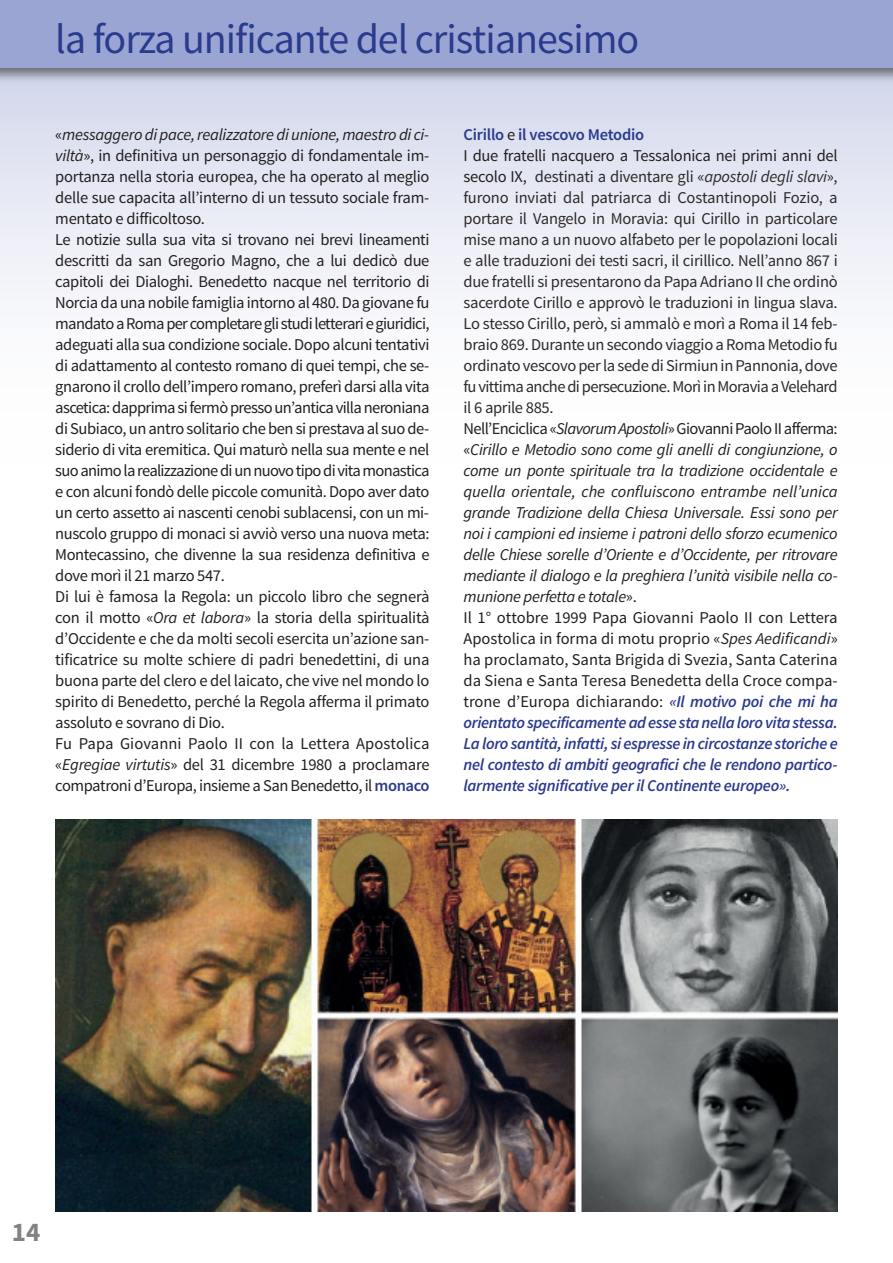
<style>
.page{position:relative;width:893px;height:1263px;background:#fff}
.page>*{position:absolute;margin:0;border:0;box-sizing:border-box;transform-origin:0 0}
.t1{font:42px "Source Sans Pro";letter-spacing:-.025em;color:#2a3a8d}
.t2{font:700 27px "Source Sans Pro";color:#808285}
.t3{font:16.5px/21px "Source Sans Pro";letter-spacing:-.015em;color:#2d2a29}
.t4{font:16.5px/21px "Source Sans Pro";letter-spacing:-.025em;color:#231f20}
.s1{font-style:italic}
.s2{font-weight:600;color:#2a3a8d}
.s3{color:#231f20}
.s4{font-style:italic;color:#231f20}
.s5{font-weight:600;font-style:italic;color:#2a3a8d}
</style>
<div class="page">
<div style="left:0;top:56px;width:893px;height:407px;background:linear-gradient(to bottom,#d5daec,#fff)"></div>
<img style="left:55px;top:820px;width:783px;height:391px">
<img style="left:0;top:68px;width:893px;height:19px">
<div style="left:0;top:0;width:893px;height:68px;background:#9ba5d3"></div>
<h1 class="t1" style="left:55px;top:13px;width:585px">la forza unificante del cristianesimo</h1>
<p class="t4" style="left:55px;top:124px;width:376px">«<span class="s1">messaggero di pace,realizzatore di unione,maestro di ci&shy;viltà</span>», in definitiva un personaggio di fondamentale im&shy;portanza nella storia europea, che ha operato al meglio delle sue capacita all’interno di un tessuto sociale fram&shy;mentato e difficoltoso.<br>le notizie sulla sua vita si trovano nei brevi lineamenti descritti da san Gregorio magno, che a lui dedicò due capitoli dei Dialoghi. Benedetto nacque nel territorio di Norcia da una nobile famiglia intorno al 480. Da giovane fu mandatoaromapercompletaregli studiletterariegiuridici, adeguati alla sua condizione sociale. Dopo alcuni tentativi di adattamento al contesto romano di quei tempi, che se&shy;gnarono il crollo dell’impero romano, preferì darsi alla vita ascetica:dapprimasifermòpressoun’anticavillaneroniana diSubiaco,unantrosolitariochebensiprestava al suode&shy;siderio di vita eremitica. Qui maturò nella sua mente e nel suoanimolarealizzazionediunnuovotipodivitamonastica e con alcuni fondò delle piccole comunità. Dopo aver dato un certo assetto ai nascenti cenobi sublacensi, con un mi&shy;nuscolo gruppo di monaci si avviò verso una nuova meta: montecassino, che divenne la sua residenza definitiva e dove morì il 21 marzo 547.<br>Di lui è famosa la regola: un piccolo libro che segnerà con il motto «<span class="s1">Ora et labora</span>» la storia della spiritualità d’occidente e che da molti secoli esercita un’azione san&shy;tificatrice su molte schiere di padri benedettini, di una buona parte del clero e del laicato, che vive nel mondo lo spirito di Benedetto, perché la regola afferma il primato assoluto e sovrano di Dio.<br>Fu papa Giovanni paolo ii con la lettera apostolica «<span class="s1">Egregiae virtutis</span>» del 31 dicembre 1980 a proclamare compatroni d’Europa, insieme a San Benedetto, il <span class="s2">monaco</span></p>
<p class="t3" style="left:463px;top:124px;width:376px"><span class="s2">Cirillo</span> <span class="s3">e</span> <span class="s2">il vescovo Metodio<br></span><span class="s3">i due fratelli nacquero a Tessalonica nei primi anni del secolo iX,</span> destinati a diventare gli «<span class="s1">apostoli degli slavi</span>», furono inviati dal patriarca di Costantinopoli Fozio, a portare il Vangelo in moravia: qui Cirillo in particolare mise mano a un nuovo alfabeto per le popolazioni locali e alle traduzioni dei testi sacri, il cirillico. Nell’anno 867 i due fratelli si presentarono da papa adriano ii che ordinò sacerdote Cirillo e approvò le traduzioni in lingua slava. lo stesso Cirillo, però, si ammalò e morì a roma il 14 feb&shy;braio 869. Durante un secondo viaggio a roma metodio fu ordinatovescovoperla sedediSirmiuninpannonia,dove fuvittimaanchedipersecuzione.morìinmoraviaaVelehard il 6 aprile 885.<br><span class="s3">Nell’Enciclica«</span><span class="s4">SlavorumApostoli</span><span class="s3">»Giovannipaoloiiafferma: «</span><span class="s4">Cirillo e Metodio sono come gli anelli di congiunzione, o come un ponte spirituale tra la tradizione occidentale e quella orientale, che confluiscono entrambe nell’unica grande Tradizione della Chiesa Universale. Essi sono per noi i campioni ed insieme i patroni dello sforzo ecumenico delle Chiese sorelle d’Oriente e d’Occidente, per ritrovare mediante il dialogo e la preghiera l’unità visibile nella co&shy;munione perfetta e totale</span><span class="s3">».<br>il 1° ottobre 1999 papa Giovanni paolo ii con lettera apostolica in forma di motu proprio «</span><span class="s4">Spes Aedificandi</span><span class="s3">» ha proclamato, Santa Brigida di Svezia, Santa Caterina da Siena e Santa Teresa Benedetta della Croce compa&shy;trone d’Europa dichiarando:</span> <span class="s5">«Il motivo poi che mi ha orientatospecificamenteadesse stanellalorovitastessa.<br>Laloro santità,infatti, si espresse incircostanze storiche e nel contesto di ambiti geografici che le rendono partico&shy;larmente significative per il Continente europeo».</span></p>
<h2 class="t2" style="left:12px;top:1214px;width:30px">14</h2>
</div>
